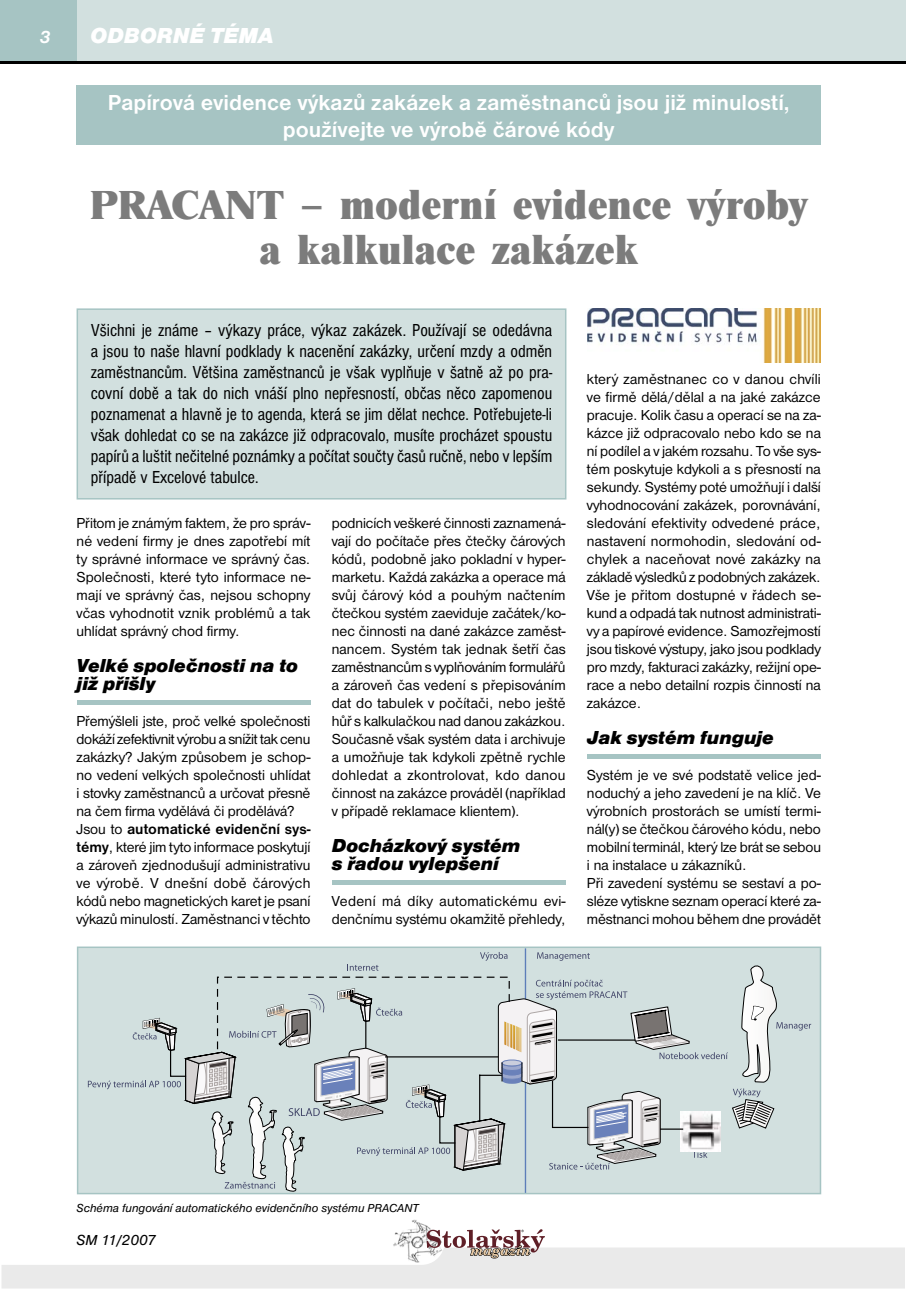
<style>
.page{position:relative;width:906px;height:1289px;background:#fff}
.page>*{position:absolute;margin:0;border:0;box-sizing:border-box;transform-origin:0 0}
.Nadpis{font:700 42px/45px "Nimbus Rom DEE Extr";color:#7c7c7c;text-align:center}
.Nadnadpis{font:700 22.5px/27px "Nimbus San DEE";color:#fff;text-align:center}
.Lista_obecna{font:22.5px "Nimbus San DEE Blac Ital";color:#fff}
.Podnadpis{font:19.5px/18px "Nimbus San DEE Blac Ital";color:#000}
.Perex{font:condensed 18px/21px "Nimbus San DEE";color:#000;text-align:justify}
.Lista_str{font:italic 700 18px "Nimbus San DEE";color:#fff}
.t1{font:15px/18px "Nimbus San DEE";color:#000;text-align:justify}
.t2{font:italic 15px "Nimbus San DEE";color:#000}
.Text_pod_foto{font:italic 12px "Nimbus San DEE";color:#000}
.s1{font-weight:700}
</style>
<div class="page">
<img style="left:412px;top:1219px;width:19px;height:10px">
<svg style="left:2px;top:1229px;width:902px;height:59px"></svg>
<div style="left:77px;top:85px;width:744px;height:60px;background:#a6c4c3"></div>
<div style="left:0;top:0;width:906px;height:64px;background:#d2e0df"></div>
<div style="left:0;top:0;width:77px;height:62px;background:#a6c4c3"></div>
<hr style="left:0;top:62px;width:906px;height:2px;background:#000">
<div style="left:77px;top:700px;width:233px;height:5px;background:#a6c4c3"></div>
<div style="left:332px;top:880px;width:234px;height:5px;background:#a6c4c3"></div>
<div style="left:587px;top:754px;width:234px;height:5px;background:#a6c4c3"></div>
<div style="left:77px;top:309px;width:489px;height:190px;background:#d2e0df"></div>
<div style="left:77px;top:308px;width:489px;height:191px;border:2px solid #a6c4c3"></div>
<img style="left:587px;top:308px;width:233px;height:54px">
<div style="left:78px;top:947px;width:742px;height:246px;background:#d2e0df"></div>
<hr style="left:525px;top:948px;width:1px;height:245px;background:#5d7eb9">
<svg style="left:88px;top:951px;width:723px;height:240px"></svg>
<div style="left:77px;top:946px;width:744px;height:248px;border:2px solid #a6c4c3"></div>
<p class="Lista_str" style="left:39px;top:27px;width:13px">3</p>
<p class="Lista_obecna" style="left:90px;top:23px;width:185px">ODBORNÉ TÉMA</p>
<p class="Lista_obecna" style="left:90px;top:23px;width:47px">XYZ</p>
<p class="Nadnadpis" style="left:108px;top:89px;width:683px">Papírová evidence výkazů zakázek a zaměstnanců jsou již minulostí, používejte ve výrobě čárové kódy</p>
<p class="Nadpis" style="left:89px;top:183px;width:720px">PRACANT – moderní evidence výroby a kalkulace zakázek</p>
<p class="Perex" style="left:91px;top:320px;width:463px">Všichni je známe – výkazy práce, výkaz zakázek. Používají se odedávna a jsou to naše hlavní podklady k nacenění zakázky, určení mzdy a odměn zaměstnancům. Většina zaměstnanců je však vyplňuje v šatně až po pra&shy;covní době a tak do nich vnáší plno nepřesností, občas něco zapomenou poznamenat a hlavně je to agenda, která se jim dělat nechce. Potřebujete-li však dohledat co se na zakázce již odpracovalo, musíte procházet spoustu papírů a luštit nečitelné poznámky a počítat součty časů ručně, nebo v lepším případě v Excelové tabulce.</p>
<p class="t1" style="left:77px;top:514px;width:235px">Přitom je známým faktem, že pro správ&shy;né vedení firmy je dnes zapotřebí mít ty správné informace ve správný čas.<br>Společnosti, které tyto informace ne&shy;mají ve správný čas, nejsou schopny včas vyhodnotit vznik problémů a tak uhlídat správný chod firmy.</p>
<p class="Podnadpis" style="left:77px;top:657px;width:223px">Velké společnosti na to již přišly</p>
<p class="t1" style="left:77px;top:712px;width:235px">Přemýšleli jste, proč velké společnosti dokáží zefektivnit výrobu a snížit tak cenu zakázky? Jakým způsobem je schop&shy;no vedení velkých společnosti uhlídat i stovky zaměstnanců a určovat přesně na čem firma vydělává či prodělává?</p>
<p class="t1" style="left:77px;top:820px;width:235px">Jsou to <span class="s1">automatické evidenční sys&shy;témy</span>, které jim tyto informace poskytují a zároveň zjednodušují administrativu ve výrobě. V dnešní době čárových kódů nebo magnetických karet je psaní výkazů minulostí. Zaměstnanci v těchto</p>
<p class="t1" style="left:332px;top:514px;width:235px">podnicích veškeré činnosti zaznamená&shy;vají do počítače přes čtečky čárových kódů, podobně jako pokladní v hyper&shy;marketu. Každá zakázka a operace má svůj čárový kód a pouhým načtením čtečkou systém zaeviduje začátek/ko&shy;nec činnosti na dané zakázce zaměst&shy;nancem. Systém tak jednak šetří čas zaměstnancům s vyplňováním formulářů a zároveň čas vedení s přepisováním dat do tabulek v počítači, nebo ještě hůř s kalkulačkou nad danou zakázkou.<br>Současně však systém data i archivuje a umožňuje tak kdykoli zpětně rychle dohledat a zkontrolovat, kdo danou činnost na zakázce prováděl (například v případě reklamace klientem).</p>
<p class="Podnadpis" style="left:332px;top:836px;width:190px">Docházkový systém s řadou vylepšení</p>
<p class="t1" style="left:332px;top:892px;width:235px">Vedení má díky automatickému evi&shy;denčnímu systému okamžitě přehledy,</p>
<p class="t1" style="left:587px;top:370px;width:235px">který zaměstnanec co v danou chvíli ve firmě dělá/dělal a na jaké zakázce pracuje. Kolik času a operací se na za&shy;kázce již odpracovalo nebo kdo se na ní podílel a v jakém rozsahu. To vše sys&shy;tém poskytuje kdykoli a s přesností na sekundy. Systémy poté umožňují i další vyhodnocování zakázek, porovnávání, sledování efektivity odvedené práce, nastavení normohodin, sledování od&shy;chylek a naceňovat nové zakázky na základě výsledků z podobných zakázek.<br>Vše je přitom dostupné v řádech se&shy;kund a odpadá tak nutnost administrati&shy;vy a papírové evidence. Samozřejmostí jsou tiskové výstupy, jako jsou podklady pro mzdy, fakturaci zakázky, režijní ope&shy;race a nebo detailní rozpis činností na zakázce.</p>
<p class="Podnadpis" style="left:587px;top:729px;width:188px">Jak systém funguje</p>
<p class="t1" style="left:587px;top:766px;width:235px">Systém je ve své podstatě velice jed&shy;noduchý a jeho zavedení je na klíč. Ve výrobních prostorách se umístí termi&shy;nál(y) se čtečkou čárového kódu, nebo mobilní terminál, který lze brát se sebou i na instalace u zákazníků.</p>
<p class="t1" style="left:587px;top:874px;width:235px">Při zavedení systému se sestaví a po&shy;sléze vytiskne seznam operací které za&shy;městnanci mohou během dne provádět</p>
<p class="Text_pod_foto" style="left:77px;top:1201px;width:344px">Schéma fungování automatického evidenčního systému PRACANT</p>
<p class="t2" style="left:76px;top:1231px;width:81px">SM 11/2007</p>
</div>
